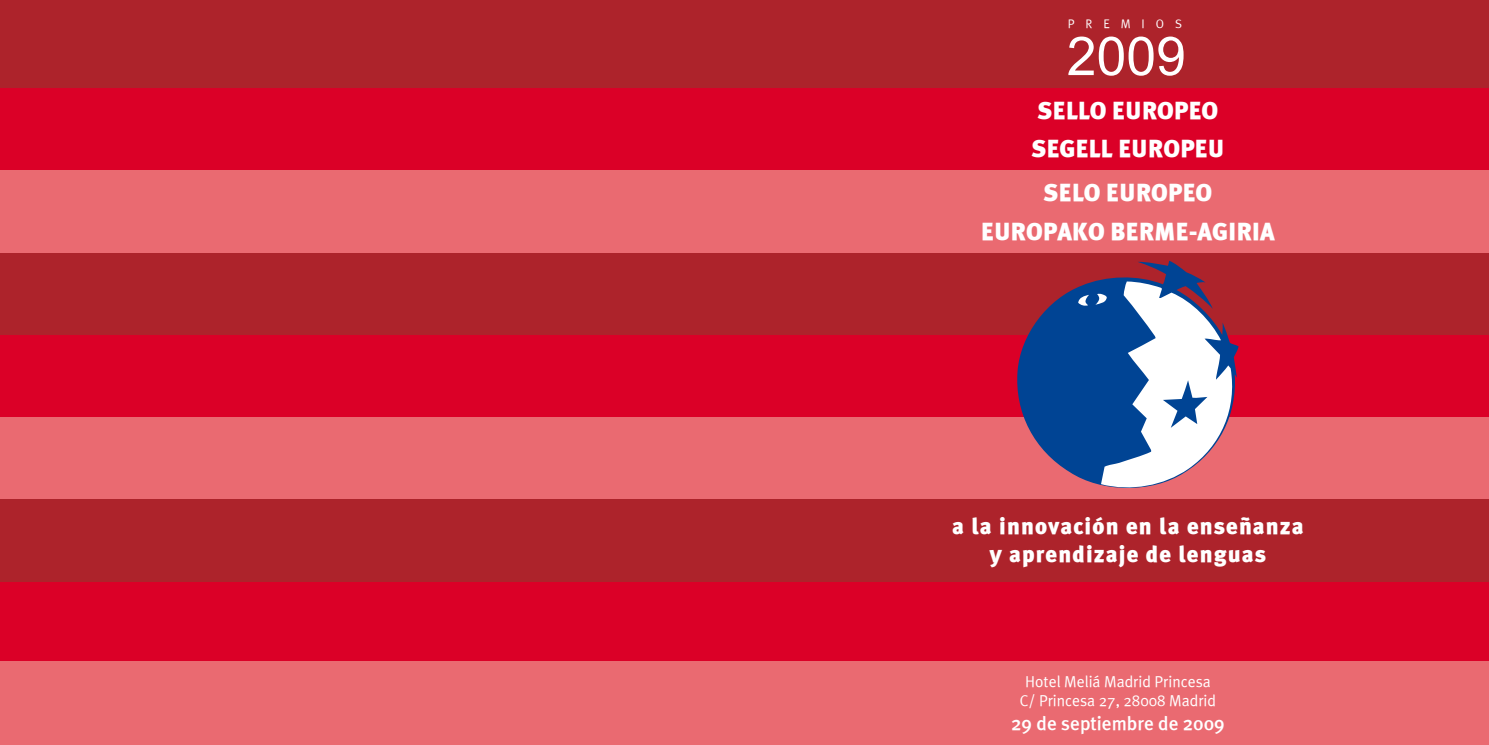
<style>
.page{position:relative;width:1489px;height:745px;background:#fff}
.page>*{position:absolute;margin:0;border:0;box-sizing:border-box;transform-origin:0 0}
.t1{font:53.55px "Arial";color:#fff}
.t2{font:24.5px/38.5px "Meta Plus Black Roman";color:#fff}
.t3{font:22.75px/28px "Meta Plus Black Roman";letter-spacing:.05em;color:#fff;text-align:center}
.t4{font:19.25px "Meta Plus Medium Roman";color:#fff}
.t5{font:15.75px/18.9px "Meta Plus Normal Roman";color:#fff;text-align:center}
.t6{font:12.42px "Meta Plus Normal Roman";letter-spacing:.88em;color:#fff}
</style>
<div class="page">
<div style="left:0;top:0;width:1488px;height:744px;background:#ad232b"></div>
<div style="left:0;top:88px;width:1488px;height:82px;background:#db0027"></div>
<div style="left:0;top:335px;width:1488px;height:82px;background:#db0027"></div>
<div style="left:0;top:417px;width:1488px;height:82px;background:#ea6a71"></div>
<div style="left:0;top:581px;width:1488px;height:82px;background:#db0027"></div>
<div style="left:0;top:170px;width:1488px;height:83px;background:#ea6a71"></div>
<div style="left:0;top:661px;width:1488px;height:83px;background:#ea6a71"></div>
<svg style="left:1017px;top:260px;width:221px;height:224px;fill:#004494"></svg>
<svg style="left:1078px;top:294px;width:10px;height:12px"></svg>
<svg style="left:1095px;top:281px;width:142px;height:207px;background:#9b9ebd"></svg>
<p class="t6" style="left:1067px;top:17px;width:116px">PREMIOS</p>
<h1 class="t1" style="left:1066px;top:21px;width:121px">2009</h1>
<p class="t2" style="left:1031px;top:91px;width:194px">SELLO EUROPEO<br>SEGELL EUROPEU</p>
<p class="t2" style="left:980px;top:173px;width:295px;text-align:center">SELO EUROPEO<br>EUROPAKO BERME-AGIRIA</p>
<p class="t3" style="left:952px;top:512px;width:353px">a la innovación en la enseñanza y aprendizaje de lenguas</p>
<p class="t5" style="left:1019px;top:671px;width:198px">Hotel Meliá Madrid Princesa<br>C/ Princesa 27, 28008 Madrid</p>
<p class="t4" style="left:1011px;top:711px;width:215px">29 de septiembre de 2009</p>
</div>
